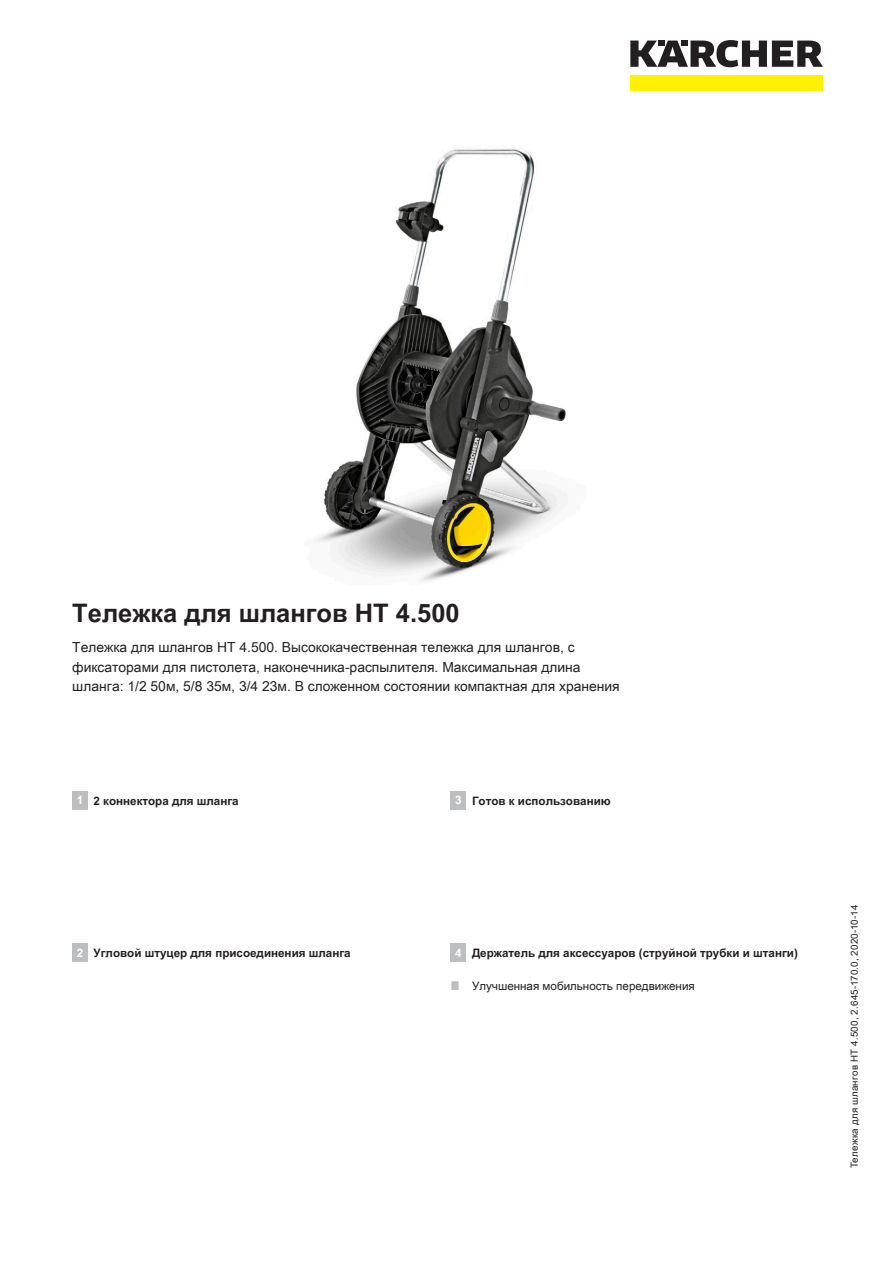
<style>
.page{position:relative;width:893px;height:1263px;background:#fff}
.page>*{position:absolute;margin:0;border:0;box-sizing:border-box;transform-origin:0 0}
.t1{font:700 25.5px "Arial Unicode MS";color:#231f20}
.t2{font:13.8px/19.5px "Arial Unicode MS";color:#231f20}
.t3{font:700 11.7px "Arial Unicode MS";color:#231f20}
.t4{font:11.7px "Arial Unicode MS";color:#231f20}
.t5{font:700 11.7px "Arial Unicode MS";color:#fff}
.t6{font:9.75px "Arial Unicode MS";letter-spacing:.025em;color:#231f20}
</style>
<div class="page">
<div style="left:630px;top:75px;width:193px;height:16px;background:#fff200"></div>
<svg style="left:630px;top:40px;width:193px;height:27px"></svg>
<img style="left:314px;top:148px;width:253px;height:434px">
<div style="left:72px;top:791px;width:16px;height:19px;background:#bcbec0"></div>
<div style="left:72px;top:943px;width:16px;height:19px;background:#bcbec0"></div>
<div style="left:451px;top:791px;width:15px;height:19px;background:#bcbec0"></div>
<div style="left:451px;top:943px;width:15px;height:19px;background:#bcbec0"></div>
<h1 class="t1" style="left:72px;top:594px;width:389px">Тележка для шлангов HT 4.500</h1>
<p class="t2" style="left:72px;top:637px;width:549px">Тележка для шлангов HT 4.500. Высококачественная тележка для шлангов, с фиксаторами для пистолета, наконечника-распылителя. Максимальная длина шланга: 1/2 50м, 5/8 35м, 3/4 23м. В сложенном состоянии компактная для хранения</p>
<p class="t5" style="left:77px;top:792px;width:8px">1</p>
<p class="t3" style="left:94px;top:792px;width:147px">2 коннектора для шланга</p>
<p class="t5" style="left:77px;top:944px;width:8px">2</p>
<p class="t3" style="left:94px;top:944px;width:259px">Угловой штуцер для присоединения шланга</p>
<p class="t5" style="left:455px;top:792px;width:8px">3</p>
<p class="t3" style="left:472px;top:792px;width:140px">Готов к использованию</p>
<p class="t5" style="left:455px;top:944px;width:8px">4</p>
<p class="t3" style="left:472px;top:944px;width:327px">Держатель для аксессуаров (струйной трубки и штанги)</p>
<p class="t4" style="left:472px;top:977px;width:224px">Улучшенная мобильность передвижения</p>
<p class="t6" style="left:847px;top:1168px;width:264px;rotate:-90deg">Тележка для шлангов HT 4.500, 2.645-170.0, 2020-10-14</p>
</div>
